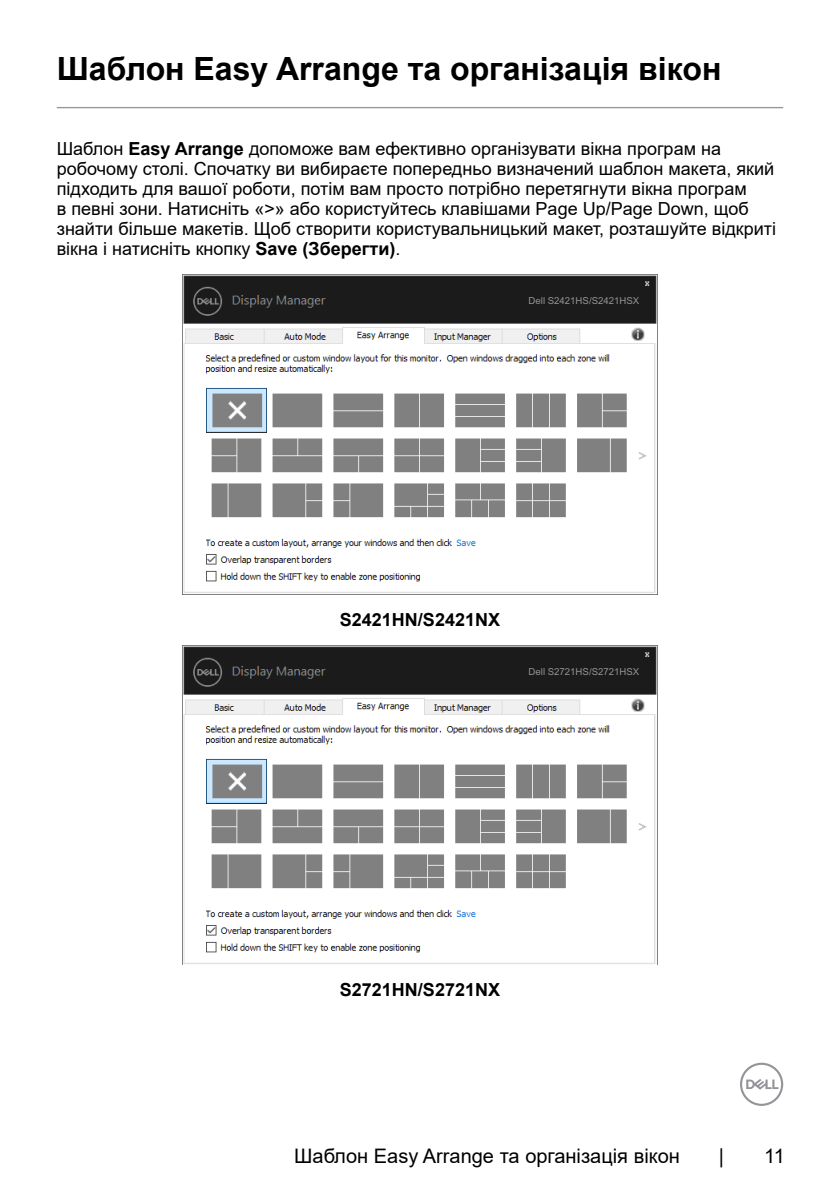
<style>
.page{position:relative;width:840px;height:1191px;background:#fff}
.page>*{position:absolute;margin:0;border:0;box-sizing:border-box;transform-origin:0 0}
.t1{font:700 32px "Arial";color:#000}
.t2{font:20px "Arial";color:#000}
.t3{font:18px/20px "Arial";color:#000}
.t4{font:700 18px "Arial";color:#000}
.t5{font:9.6px "Arial";color:#939393}
.s1{font-weight:700}
</style>
<div class="page">
<svg style="left:740px;top:1062px;width:42px;height:44px"></svg>
<hr style="left:57px;top:107px;width:725px;height:1px;background:#939598">
<img style="left:182px;top:275px;width:475px;height:319px">
<div style="left:539px;top:295px;width:103px;height:11px;background:#1b1b1b"></div>
<img style="left:182px;top:645px;width:475px;height:319px">
<div style="left:539px;top:665px;width:103px;height:11px;background:#1b1b1b"></div>
<h1 class="t1" style="left:57px;top:46px;width:665px">Шаблон Easy Arrange та організація вікон</h1>
<p class="t3" style="left:57px;top:139px;width:720px">Шаблон <span class="s1">Easy Arrange</span> допоможе вам ефективно організувати вікна програм на робочому столі. Спочатку ви вибираєте попередньо визначений шаблон макета, який підходить для вашої роботи, потім вам просто потрібно перетягнути вікна програм<br>в певні зони. Натисніть «&gt;» або користуйтесь клавішами Page Up/Page Down, щоб знайти більше макетів. Щоб створити користувальницький макет, розташуйте відкриті вікна і натисніть кнопку <span class="s1">Save (Зберегти)</span>.</p>
<p class="t5" style="left:528px;top:296px;width:112px">Dell S2421HS/S2421HSX</p>
<p class="t4" style="left:339px;top:607px;width:162px">S2421HN/S2421NX</p>
<p class="t5" style="left:528px;top:666px;width:112px">Dell S2721HS/S2721HSX</p>
<p class="t4" style="left:339px;top:977px;width:162px">S2721HN/S2721NX</p>
<p class="t2" style="left:294px;top:1141px;width:387px">Шаблон Easy Arrange та організація вікон</p>
<p class="t2" style="left:718px;top:1141px;width:7px">|</p>
<p class="t2" style="left:763px;top:1141px;width:22px">11</p>
</div>
